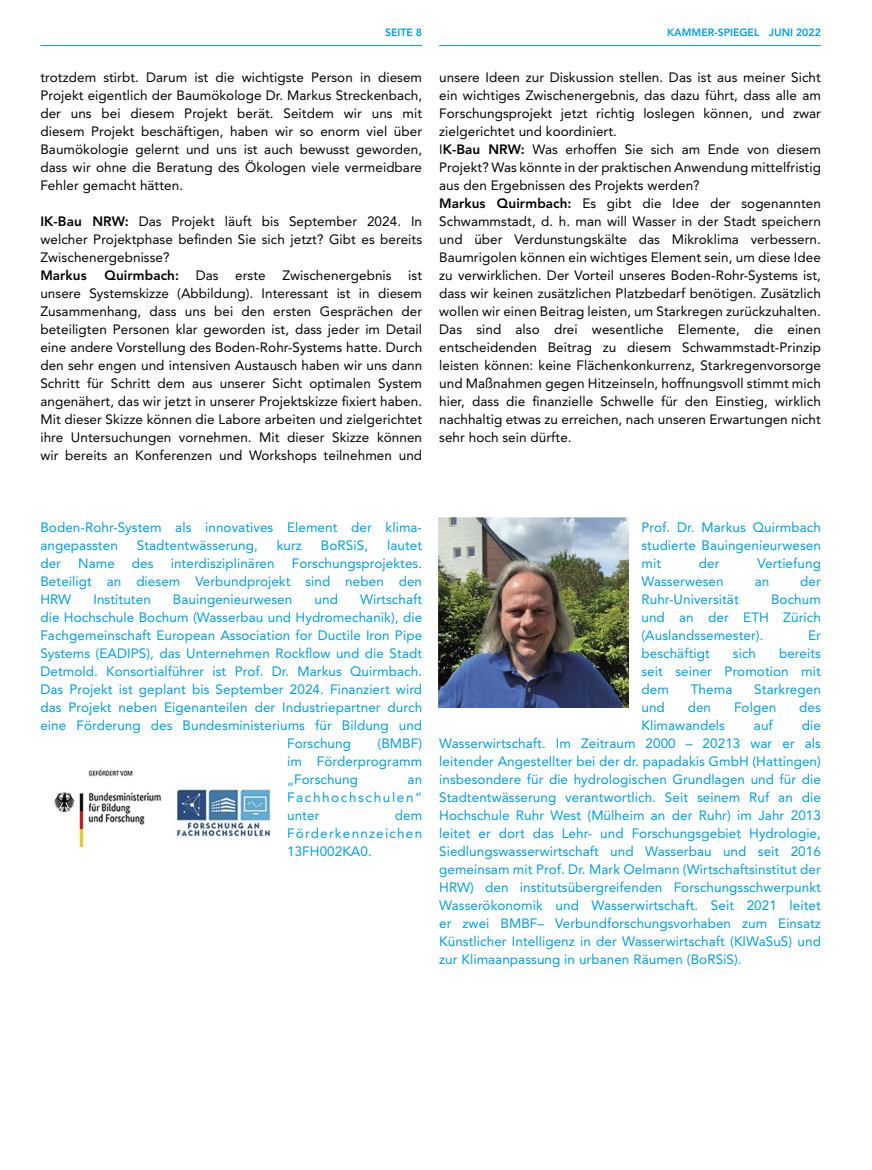
<style>
.page{position:relative;width:872px;height:1170px;background:#fff}
.page>*{position:absolute;margin:0;border:0;box-sizing:border-box;transform-origin:0 0}
.t1{font:13.5px/18px "Avenir LT Std";letter-spacing:.005em;color:#000;text-align:justify}
.t2{font:13.5px/18px "Avenir LT Std";letter-spacing:.005em;color:#009de0;text-align:justify}
.t3{font:800 13.5px "Avenir LT Std";letter-spacing:.005em;color:#000}
.t4{font:800 10.5px "Avenir LT Std";color:#009de0}
.s1{font-weight:800}
</style>
<div class="page">
<hr style="left:439px;top:45px;width:382px;height:1px;background:#009de0">
<hr style="left:40px;top:45px;width:382px;height:1px;background:#009de0">
<img style="left:54px;top:769px;width:217px;height:79px">
<img style="left:439px;top:517px;width:189px;height:190px">
<hr style="left:871px;top:856px;width:1px;height:313px;background:#f1f8fe">
<p class="t4" style="left:385px;top:26px;width:39px">SEITE 8</p>
<p class="t4" style="left:667px;top:26px;width:155px">KAMMER-SPIEGEL JUNI 2022</p>
<p class="t1" style="left:40px;top:68px;width:383px">trotzdem stirbt. Darum ist die wichtigste Person in diesem Projekt eigentlich der Baumökologe Dr. Markus Streckenbach, der uns bei diesem Projekt berät. Seitdem wir uns mit diesem Projekt beschäftigen, haben wir so enorm viel über Baumökologie gelernt und uns ist auch bewusst geworden, dass wir ohne die Beratung des Ökologen viele vermeidbare Fehler gemacht hätten.</p>
<p class="t1" style="left:40px;top:212px;width:383px"><span class="s1">IK-Bau NRW:</span> Das Projekt läuft bis September 2024. In welcher Projektphase befinden Sie sich jetzt? Gibt es bereits Zwischenergebnisse?</p>
<p class="t3" style="left:40px;top:267px;width:48px">Markus</p>
<p class="t1" style="left:439px;top:68px;width:383px;text-align:left">unsere Ideen zur Diskussion stellen. Das ist aus meiner Sicht ein wichtiges Zwischenergebnis, das dazu führt, dass alle am Forschungsprojekt jetzt richtig loslegen können, und zwar zielgerichtet und koordiniert.<br>I<span class="s1">K-Bau NRW:</span> Was erhoffen Sie sich am Ende von diesem Projekt? Was könnte in der praktischen Anwendung mittelfristig aus den Ergebnissen des Projekts werden?<br><span class="s1">Markus Quirmbach:</span> Es gibt die Idee der sogenannten Schwammstadt, d. h. man will Wasser in der Stadt speichern und über Verdunstungskälte das Mikroklima verbessern.<br>Baumrigolen können ein wichtiges Element sein, um diese Idee zu verwirklichen. Der Vorteil unseres Boden-Rohr-Systems ist, dass wir keinen zusätzlichen Platzbedarf benötigen. Zusätzlich wollen wir einen Beitrag leisten, um Starkregen zurückzuhalten.<br>Das sind also drei wesentliche Elemente, die einen entscheidenden Beitrag zu diesem Schwammstadt-Prinzip leisten können: keine Flächenkonkurrenz, Starkregenvorsorge und Maßnahmen gegen Hitzeinseln, hoffnungsvoll stimmt mich hier, dass die finanzielle Schwelle für den Einstieg, wirklich nachhaltig etwas zu erreichen, nach unseren Erwartungen nicht sehr hoch sein dürfte.</p>
<p class="t1" style="left:40px;top:266px;width:383px;text-indent:64px"><span class="s1">Quirmbach:</span> Das erste Zwischenergebnis ist unsere Systemskizze (Abbildung). Interessant ist in diesem Zusammenhang, dass uns bei den ersten Gesprächen der beteiligten Personen klar geworden ist, dass jeder im Detail eine andere Vorstellung des Boden-Rohr-Systems hatte. Durch den sehr engen und intensiven Austausch haben wir uns dann Schritt für Schritt dem aus unserer Sicht optimalen System angenähert, das wir jetzt in unserer Projektskizze fixiert haben.<br>Mit dieser Skizze können die Labore arbeiten und zielgerichtet ihre Untersuchungen vornehmen. Mit dieser Skizze können wir bereits an Konferenzen und Workshops teilnehmen und</p>
<p class="t2" style="left:40px;top:518px;width:383px">Boden-Rohr-System als innovatives Element der klima&shy;ange passten</p>
<p class="t2" style="left:137px;top:536px;width:122px">Stadtentwässerung,</p>
<p class="t2" style="left:277px;top:536px;width:27px">kurz</p>
<p class="t2" style="left:321px;top:536px;width:49px">BoRSiS,</p>
<p class="t2" style="left:387px;top:536px;width:37px">lautet</p>
<p class="t2" style="left:40px;top:554px;width:22px">der</p>
<p class="t2" style="left:78px;top:554px;width:38px">Name</p>
<p class="t2" style="left:132px;top:554px;width:23px">des</p>
<p class="t2" style="left:171px;top:554px;width:105px">interdisziplinären</p>
<p class="t2" style="left:40px;top:554px;width:383px;text-indent:251px">Forschungsprojektes.<br>Beteiligt an diesem Verbundprojekt sind neben den HRW</p>
<p class="t2" style="left:93px;top:590px;width:59px">Instituten</p>
<p class="t2" style="left:173px;top:590px;width:121px">Bauingenieurwesen</p>
<p class="t2" style="left:314px;top:590px;width:25px">und</p>
<p class="t2" style="left:360px;top:590px;width:64px">Wirtschaft</p>
<p class="t2" style="left:40px;top:608px;width:383px">die Hochschule Bochum (Wasserbau und Hydromechanik), die</p>
<p class="t2" style="left:40px;top:626px;width:383px">Fachgemeinschaft European Association for Ductile Iron Pipe</p>
<p class="t2" style="left:40px;top:644px;width:383px">Systems (EADIPS), das Unternehmen Rockflow und die Stadt</p>
<p class="t2" style="left:40px;top:662px;width:383px">Detmold. Konsortialführer ist Prof. Dr. Markus Quirmbach.</p>
<p class="t2" style="left:40px;top:680px;width:383px">Das Projekt ist geplant bis September 2024. Finanziert wird</p>
<p class="t2" style="left:40px;top:698px;width:383px">das Projekt neben Eigenanteilen der Industriepartner durch</p>
<p class="t2" style="left:40px;top:716px;width:383px">eine Förderung des Bundesministeriums für Bildung und</p>
<p class="t2" style="left:287px;top:734px;width:65px">Forschung</p>
<p class="t2" style="left:287px;top:734px;width:137px;text-indent:90px">(BMBF) im Förderprogramm „Forschung</p>
<p class="t2" style="left:287px;top:770px;width:137px;text-indent:120px">an Fachhochschulen“ unter</p>
<p class="t2" style="left:287px;top:806px;width:137px;text-indent:108px">dem Förderkennzeichen 13FH002KA0.</p>
<p class="t2" style="left:641px;top:518px;width:181px">Prof. Dr. Markus Quirmbach studierte Bauingenieurwesen mit</p>
<p class="t2" style="left:699px;top:554px;width:22px">der</p>
<p class="t2" style="left:757px;top:554px;width:65px">Vertiefung</p>
<p class="t2" style="left:641px;top:572px;width:84px">Wasserwesen</p>
<p class="t2" style="left:754px;top:572px;width:16px">an</p>
<p class="t2" style="left:800px;top:572px;width:22px">der</p>
<p class="t2" style="left:641px;top:590px;width:99px">Ruhr-Universität</p>
<p class="t2" style="left:641px;top:590px;width:181px;text-indent:130px">Bochum und an der ETH Zürich (Auslandssemester).</p>
<p class="t2" style="left:808px;top:626px;width:14px">Er</p>
<p class="t2" style="left:641px;top:644px;width:70px">beschäftigt</p>
<p class="t2" style="left:733px;top:644px;width:25px">sich</p>
<p class="t2" style="left:641px;top:644px;width:181px;text-indent:138px">bereits seit seiner Promotion mit dem</p>
<p class="t2" style="left:691px;top:680px;width:43px">Thema</p>
<p class="t2" style="left:754px;top:680px;width:68px">Starkregen</p>
<p class="t2" style="left:641px;top:698px;width:25px">und</p>
<p class="t2" style="left:687px;top:698px;width:25px">den</p>
<p class="t2" style="left:734px;top:698px;width:44px">Folgen</p>
<p class="t2" style="left:799px;top:698px;width:23px">des</p>
<p class="t2" style="left:641px;top:716px;width:85px">Klimawandels</p>
<p class="t2" style="left:754px;top:716px;width:20px">auf</p>
<p class="t2" style="left:439px;top:716px;width:383px;text-indent:362px">die Wasserwirtschaft. Im Zeitraum 2000 – 20213 war er als leitender Angestellter bei der dr. papadakis GmbH (Hattingen) insbesondere für die hydrologischen Grundlagen und für die Stadtentwässerung verantwortlich. Seit seinem Ruf an die Hochschule Ruhr West (Mülheim an der Ruhr) im Jahr 2013 leitet er dort das Lehr- und Forschungsgebiet Hydrologie, Siedlungswasserwirtschaft und Wasserbau und seit 2016 gemeinsam mit Prof. Dr. Mark Oelmann (Wirtschaftsinstitut der HRW) den institutsübergreifenden Forschungsschwerpunkt Wasserökonomik und Wasserwirtschaft. Seit 2021 leitet er zwei BMBF– Verbundforschungsvorhaben zum Einsatz Künstlicher Intelligenz in der Wasserwirtschaft (KIWaSuS) und zur Klimaanpassung in urbanen Räumen (BoRSiS).</p>
</div>
